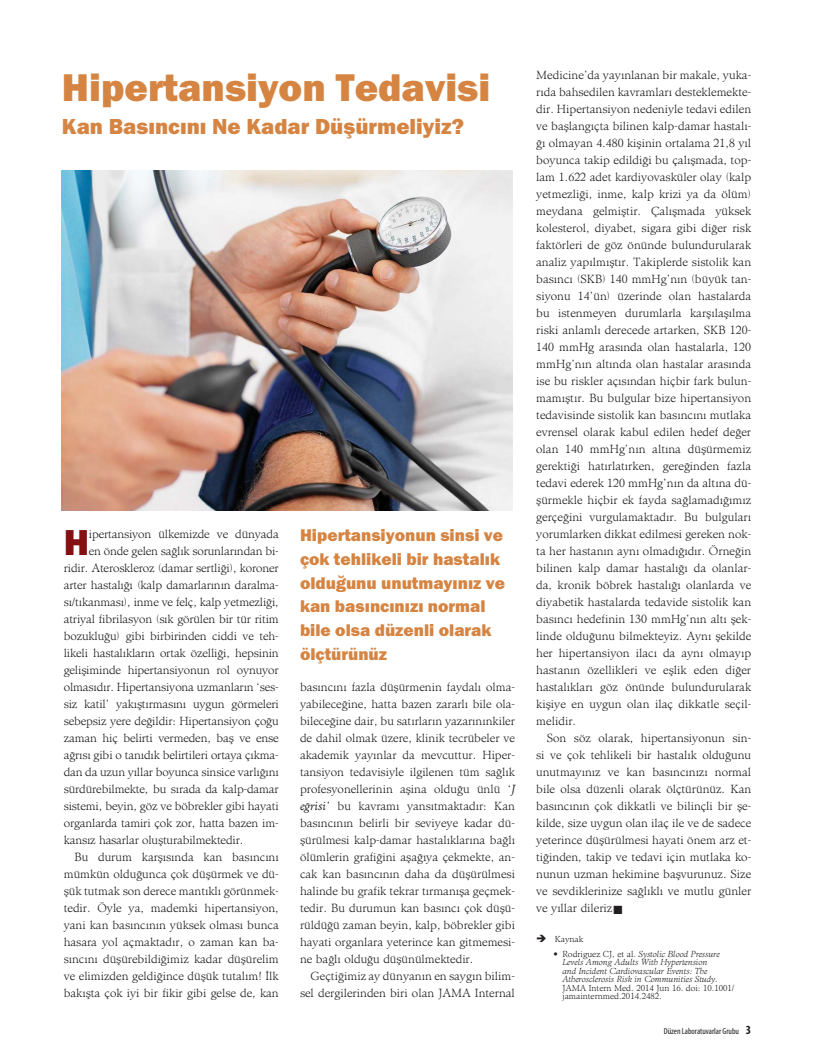
<style>
.page{position:relative;width:815px;height:1063px;background:#fff}
.page>*{position:absolute;margin:0;border:0;box-sizing:border-box;transform-origin:0 0}
.t1{font:800 40px "Franklin Gothic";color:#d58442}
.t2{font:800 37.38px "Franklin Gothic";color:#851012}
.t3{font:800 22.5px "Franklin Gothic";color:#d58442}
.t4{font:800 17.5px/23.8px "Franklin Gothic";color:#d58442}
.t5{font:11.88px/17px "Admine";letter-spacing:-.01em;color:#231f20;text-align:justify}
.t6{font:italic 300 8.75px/8.5px "Admine";color:#231f20}
.t7{font:condensed 8.75px "Myriad Pro";color:#231f20}
.t8{font:8.75px "Admine";color:#231f20}
.s1{font-weight:600;font-style:italic}
.s2{font-weight:400;font-style:normal}
.s3{font-weight:700;font-size:12.5px}
</style>
<div class="page">
<img style="left:62px;top:170px;width:451px;height:340px">
<h1 class="t1" style="left:62px;top:73px;width:430px">Hipertansiyon Tedavisi</h1>
<h3 class="t3" style="left:62px;top:119px;width:404px">Kan Basıncını Ne Kadar Düşürmeliyiz?</h3>
<h2 class="t2" style="left:64px;top:530px;width:27px">H</h2>
<p class="t5" style="left:89px;top:527px;width:191px">ipertansiyon ülkemizde ve dünyada</p>
<p class="t5" style="left:89px;top:544px;width:191px">en önde gelen sağlık sorunlarından bi-</p>
<p class="t5" style="left:64px;top:561px;width:216px">ridir. Ateroskleroz (damar sertliği), koroner</p>
<p class="t5" style="left:64px;top:578px;width:216px">arter hastalığı (kalp damarlarının daralma-</p>
<p class="t5" style="left:64px;top:595px;width:216px">sı/tıkanması), inme ve felç, kalp yetmezliği,</p>
<p class="t5" style="left:64px;top:612px;width:216px">atriyal fibrilasyon (sık görülen bir tür ritim</p>
<p class="t5" style="left:64px;top:629px;width:216px">bozukluğu) gibi birbirinden ciddi ve teh-</p>
<p class="t5" style="left:64px;top:646px;width:216px">likeli hastalıkların ortak özelliği, hepsinin</p>
<p class="t5" style="left:64px;top:663px;width:216px">gelişiminde hipertansiyonun rol oynuyor</p>
<p class="t5" style="left:64px;top:680px;width:216px">olmasıdır. Hipertansiyona uzmanların ‘ses-</p>
<p class="t5" style="left:64px;top:697px;width:216px">siz katil’ yakıştırmasını uygun görmeleri</p>
<p class="t5" style="left:64px;top:714px;width:216px">sebepsiz yere değildir: Hipertansiyon çoğu</p>
<p class="t5" style="left:64px;top:731px;width:216px">zaman hiç belirti vermeden, baş ve ense</p>
<p class="t5" style="left:64px;top:748px;width:216px">ağrısı gibi o tanıdık belirtileri ortaya çıkma-</p>
<p class="t5" style="left:64px;top:765px;width:216px">dan da uzun yıllar boyunca sinsice varlığını</p>
<p class="t5" style="left:64px;top:782px;width:216px">sürdürebilmekte, bu sırada da kalp-damar</p>
<p class="t5" style="left:64px;top:799px;width:216px">sistemi, beyin, göz ve böbrekler gibi hayati</p>
<p class="t5" style="left:64px;top:816px;width:216px">organlarda tamiri çok zor, hatta bazen im-</p>
<p class="t5" style="left:64px;top:833px;width:181px">kansız hasarlar oluşturabilmektedir.</p>
<p class="t5" style="left:74px;top:850px;width:206px">Bu durum karşısında kan basıncını</p>
<p class="t5" style="left:64px;top:867px;width:216px">mümkün olduğunca çok düşürmek ve dü-</p>
<p class="t5" style="left:64px;top:884px;width:216px">şük tutmak son derece mantıklı görünmek-</p>
<p class="t5" style="left:64px;top:901px;width:216px">tedir. Öyle ya, mademki hipertansiyon,</p>
<p class="t5" style="left:64px;top:918px;width:216px">yani kan basıncının yüksek olması bunca</p>
<p class="t5" style="left:64px;top:935px;width:216px">hasara yol açmaktadır, o zaman kan ba-</p>
<p class="t5" style="left:64px;top:952px;width:216px">sıncını düşürebildiğimiz kadar düşürelim</p>
<p class="t5" style="left:64px;top:969px;width:216px">ve elimizden geldiğince düşük tutalım! İlk</p>
<p class="t5" style="left:64px;top:986px;width:216px">bakışta çok iyi bir fikir gibi gelse de, kan</p>
<h3 class="t4" style="left:300px;top:525px;width:206px">Hipertansiyonun sinsi ve çok tehlikeli bir hastalık olduğunu unutmayınız ve kan basıncınızı normal bile olsa düzenli olarak ölçtürünüz</h3>
<p class="t5" style="left:300px;top:680px;width:216px">basıncını fazla düşürmenin faydalı olma&shy;yabileceğine, hatta bazen zararlı bile ola&shy;bileceğine dair, bu satırların yazarınınkiler de dahil olmak üzere, klinik tecrübeler ve akademik yayınlar da mevcuttur. Hiper&shy;tansiyon tedavisiyle ilgilenen tüm sağlık profesyonellerinin aşina olduğu ünlü ‘<span class="s1">J eğrisi’</span> bu kavramı yansıtmaktadır: Kan basıncının belirli bir seviyeye kadar dü&shy;şürülmesi kalp-damar hastalıklarına bağlı ölümlerin grafiğini aşağıya çekmekte, an&shy;cak kan basıncının daha da düşürülmesi halinde bu grafik tekrar tırmanışa geçmek&shy;tedir. Bu durumun kan basıncı çok düşü&shy;rüldüğü zaman beyin, kalp, böbrekler gibi hayati organlara yeterince kan gitmemesi&shy;ne bağlı olduğu düşünülmektedir.</p>
<p class="t5" style="left:300px;top:969px;width:216px;text-align:right">Geçtiğimiz ay dünyanın en saygın bilim&shy;sel dergilerinden biri olan JAMA Internal</p>
<p class="t5" style="left:536px;top:68px;width:216px">Medicine’da yayınlanan bir makale, yuka&shy;rıda bahsedilen kavramları desteklemekte&shy;dir. Hipertansiyon nedeniyle tedavi edilen ve başlangıçta bilinen kalp-damar hastalı&shy;ğı olmayan 4.480 kişinin ortalama 21,8 yıl boyunca takip edildiği bu çalışmada, top&shy;lam 1.622 adet kardiyovasküler olay (kalp yetmezliği, inme, kalp krizi ya da ölüm) meydana gelmiştir. Çalışmada yüksek kolesterol, diyabet, sigara gibi diğer risk faktörleri de göz önünde bulundurularak analiz yapılmıştır. Takiplerde sistolik kan basıncı (SKB) 140 mmHg’nın (büyük tan&shy;siyonu 14’ün) üzerinde olan hastalarda bu istenmeyen durumlarla karşılaşılma riski anlamlı derecede artarken, SKB 120- 140 mmHg arasında olan hastalarla, 120 mmHg’nın altında olan hastalar arasında ise bu riskler açısından hiçbir fark bulun&shy;mamıştır. Bu bulgular bize hipertansiyon tedavisinde sistolik kan basıncını mutlaka evrensel olarak kabul edilen hedef değer olan 140 mmHg’nın altına düşürmemiz gerektiği hatırlatırken, gereğinden fazla tedavi ederek 120 mmHg’nın da altına dü&shy;şürmekle hiçbir ek fayda sağlamadığımız gerçeğini vurgulamaktadır. Bu bulguları yorumlarken dikkat edilmesi gereken nok&shy;ta her hastanın aynı olmadığıdır. Örneğin bilinen kalp damar hastalığı da olanlar&shy;da, kronik böbrek hastalığı olanlarda ve diyabetik hastalarda tedavide sistolik kan basıncı hedefinin 130 mmHg’nın altı şek&shy;linde olduğunu bilmekteyiz. Aynı şekilde her hipertansiyon ilacı da aynı olmayıp hastanın özellikleri ve eşlik eden diğer hastalıkları göz önünde bulundurularak kişiye en uygun olan ilaç dikkatle seçil&shy;melidir.</p>
<p class="t5" style="left:536px;top:731px;width:216px;text-indent:11px">Son söz olarak, hipertansiyonun sin&shy;si ve çok tehlikeli bir hastalık olduğunu unutmayınız ve kan basıncınızı normal bile olsa düzenli olarak ölçtürünüz. Kan basıncının çok dikkatli ve bilinçli bir şe&shy;kilde, size uygun olan ilaç ile ve de sadece yeterince düşürülmesi hayati önem arz et&shy;tiğinden, takip ve tedavi için mutlaka ko&shy;nunun uzman hekimine başvurunuz. Size ve sevdiklerinize sağlıklı ve mutlu günler ve yıllar dileriz■</p>
<p class="t8" style="left:536px;top:936px;width:49px">➔ Kaynak</p>
<p class="t6" style="left:562px;top:950px;width:174px;text-indent:-9px"><span class="s2">• Rodriguez CJ, et al.</span> Systolic Blood Pressure Levels Among Adults With Hypertension<br>and Incident Cardiovascular Events: The Atherosclerosis Risk in Communities Study<span class="s2">.<br>JAMA Intern Med. 2014 Jun 16. doi: 10.1001/ jamainternmed.2014.2482.</span></p>
<p class="t7" style="left:664px;top:1028px;width:89px">Düzen Laboratuvarlar Grubu <span class="s3">3</span></p>
</div>
